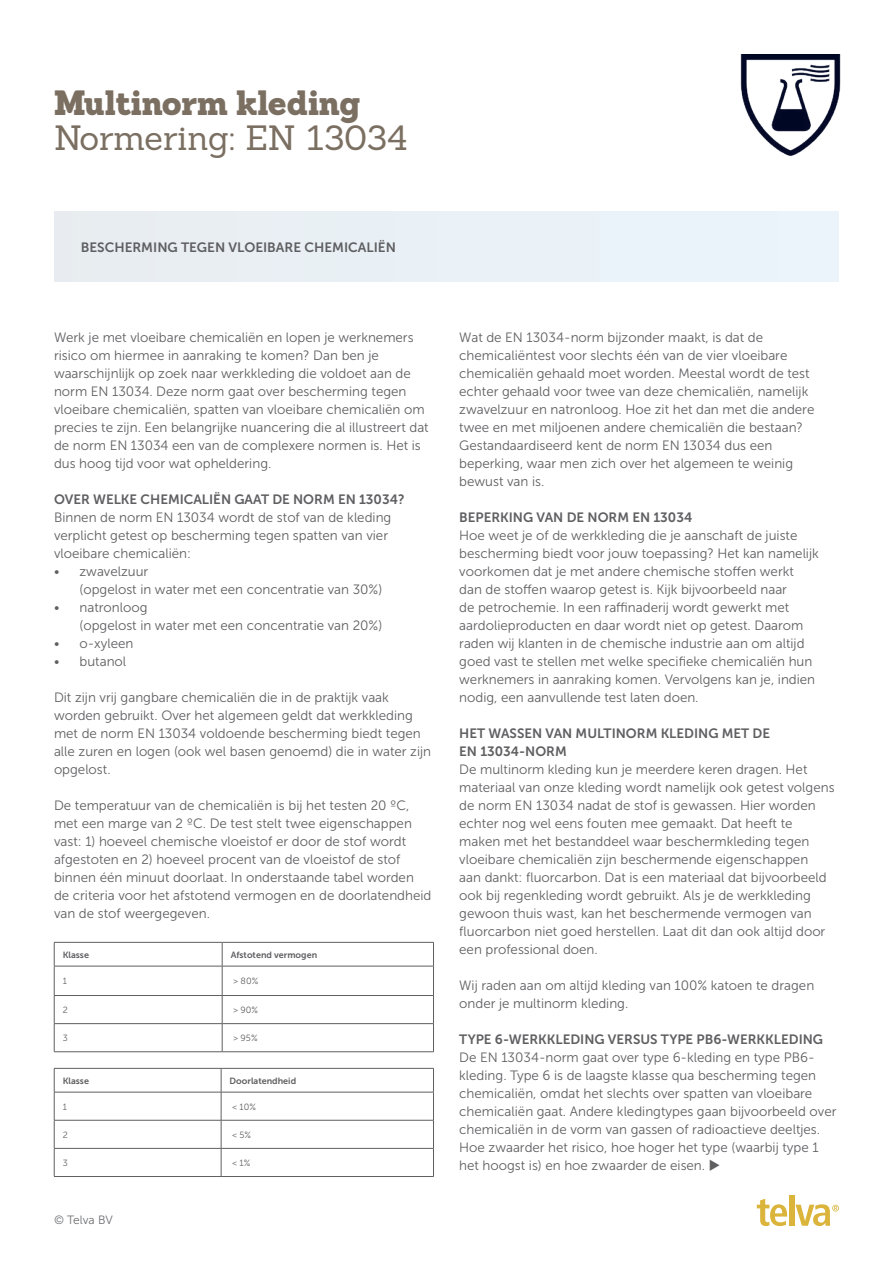
<style>
.page{position:relative;width:893px;height:1263px;background:#fff}
.page>*{position:absolute;margin:0;border:0;box-sizing:border-box;transform-origin:0 0}
.t1{font:34.2px "Sanchez";color:#7b6f62}
.t2{font:900 34.2px "Sanchez";letter-spacing:-.01em;color:#7b6f62}
.t3{font:13.5px/18px "Museo Sans 300";color:#5f5f62}
.t4{font:13.5px/18px "Museo Sans 700";color:#5f5f62}
.t5{font:12px "Museo Sans 300";color:#6c6d70}
.t6{font:9px "Museo Sans 700";color:#5f5f62}
.t7{font:9px "Museo Sans 300";color:#5f5f62}
</style>
<div class="page">
<svg style="left:757px;top:1199px;width:30px;height:27px"></svg>
<div style="left:789px;top:1195px;width:5px;height:31px;background:#dbb43b"></div>
<svg style="left:795px;top:1204px;width:44px;height:22px"></svg>
<hr style="left:54px;top:942px;width:168px;height:1px;background:#5f5f62">
<hr style="left:222px;top:942px;width:212px;height:1px;background:#5f5f62">
<hr style="left:54px;top:966px;width:168px;height:1px;background:#5f5f62">
<hr style="left:222px;top:966px;width:212px;height:1px;background:#5f5f62">
<hr style="left:54px;top:995px;width:168px;height:1px;background:#5f5f62">
<hr style="left:222px;top:995px;width:212px;height:1px;background:#5f5f62">
<hr style="left:54px;top:1023px;width:168px;height:1px;background:#5f5f62">
<svg style="left:54px;top:942px;width:1px;height:109px"></svg>
<hr style="left:222px;top:1023px;width:212px;height:1px;background:#5f5f62">
<svg style="left:222px;top:942px;width:1px;height:109px"></svg>
<svg style="left:433px;top:942px;width:1px;height:109px"></svg>
<hr style="left:54px;top:1051px;width:168px;height:1px;background:#5f5f62">
<hr style="left:222px;top:1051px;width:212px;height:1px;background:#5f5f62">
<hr style="left:54px;top:1068px;width:167px;height:1px;background:#5f5f62">
<hr style="left:221px;top:1068px;width:213px;height:1px;background:#5f5f62">
<hr style="left:54px;top:1092px;width:167px;height:1px;background:#5f5f62">
<hr style="left:221px;top:1092px;width:213px;height:1px;background:#5f5f62">
<hr style="left:54px;top:1120px;width:167px;height:1px;background:#5f5f62">
<hr style="left:221px;top:1120px;width:213px;height:1px;background:#5f5f62">
<hr style="left:54px;top:1148px;width:167px;height:1px;background:#5f5f62">
<svg style="left:54px;top:1068px;width:1px;height:108px"></svg>
<hr style="left:221px;top:1148px;width:213px;height:1px;background:#5f5f62">
<svg style="left:221px;top:1068px;width:1px;height:108px"></svg>
<svg style="left:433px;top:1068px;width:1px;height:108px"></svg>
<hr style="left:54px;top:1176px;width:167px;height:1px;background:#5f5f62">
<hr style="left:221px;top:1176px;width:213px;height:1px;background:#5f5f62">
<div style="left:54px;top:212px;width:785px;height:70px;background:#eaf1f7"></div>
<img style="left:740px;top:54px;width:101px;height:103px">
<h1 class="t2" style="left:54px;top:78px;width:308px">Multinorm kleding</h1>
<h1 class="t1" style="left:54px;top:116px;width:355px">Normering: EN 13034</h1>
<p class="t4" style="left:81px;top:238px;width:317px">BESCHERMING TEGEN VLOEIBARE CHEMICALIËN</p>
<p class="t3" style="left:54px;top:328px;width:376px">Werk je met vloeibare chemicaliën en lopen je werknemers risico om hiermee in aanraking te komen? Dan ben je waarschijnlijk op zoek naar werkkleding die voldoet aan de norm EN 13034. Deze norm gaat over bescherming tegen vloeibare chemicaliën, spatten van vloeibare chemicaliën om precies te zijn. Een belangrijke nuancering die al illustreert dat de norm EN 13034 een van de complexere normen is. Het is dus hoog tijd voor wat opheldering.</p>
<p class="t4" style="left:54px;top:490px;width:352px">OVER WELKE CHEMICALIËN GAAT DE NORM EN 13034?</p>
<p class="t3" style="left:54px;top:508px;width:339px">Binnen de norm EN 13034 wordt de stof van de kleding verplicht getest op bescherming tegen spatten van vier vloeibare chemicaliën:</p>
<p class="t3" style="left:80px;top:562px;width:304px;text-indent:-26px">• zwavelzuur<br>(opgelost in water met een concentratie van 30%)</p>
<p class="t3" style="left:80px;top:598px;width:304px;text-indent:-26px">• natronloog<br>(opgelost in water met een concentratie van 20%)</p>
<p class="t3" style="left:54px;top:634px;width:81px">• o-xyleen</p>
<p class="t3" style="left:54px;top:652px;width:74px">• butanol</p>
<p class="t3" style="left:54px;top:688px;width:379px">Dit zijn vrij gangbare chemicaliën die in de praktijk vaak worden gebruikt. Over het algemeen geldt dat werkkleding met de norm EN 13034 voldoende bescherming biedt tegen alle zuren en logen (ook wel basen genoemd) die in water zijn opgelost.</p>
<p class="t3" style="left:54px;top:796px;width:379px">De temperatuur van de chemicaliën is bij het testen 20 ºC, met een marge van 2 ºC. De test stelt twee eigenschappen vast: 1) hoeveel chemische vloeistof er door de stof wordt afgestoten en 2) hoeveel procent van de vloeistof de stof binnen één minuut doorlaat. In onderstaande tabel worden de criteria voor het afstotend vermogen en de doorlatendheid van de stof weergegeven.</p>
<p class="t6" style="left:63px;top:949px;width:28px">Klasse</p>
<p class="t6" style="left:231px;top:949px;width:88px">Afstotend vermogen</p>
<p class="t7" style="left:63px;top:976px;width:6px">1</p>
<p class="t7" style="left:233px;top:976px;width:27px">&gt; 80%</p>
<p class="t7" style="left:63px;top:1005px;width:7px">2</p>
<p class="t7" style="left:233px;top:1005px;width:27px">&gt; 90%</p>
<p class="t7" style="left:63px;top:1033px;width:7px">3</p>
<p class="t7" style="left:233px;top:1033px;width:26px">&gt; 95%</p>
<p class="t6" style="left:63px;top:1075px;width:28px">Klasse</p>
<p class="t6" style="left:230px;top:1075px;width:68px">Doorlatendheid</p>
<p class="t7" style="left:63px;top:1101px;width:6px">1</p>
<p class="t7" style="left:232px;top:1101px;width:25px">&lt; 10%</p>
<p class="t7" style="left:63px;top:1130px;width:7px">2</p>
<p class="t7" style="left:232px;top:1130px;width:21px">&lt; 5%</p>
<p class="t7" style="left:63px;top:1158px;width:7px">3</p>
<p class="t7" style="left:232px;top:1158px;width:20px">&lt; 1%</p>
<p class="t5" style="left:54px;top:1213px;width:60px">© Telva BV</p>
<p class="t3" style="left:459px;top:328px;width:357px">Wat de EN 13034-norm bijzonder maakt, is dat de chemicaliëntest voor slechts één van de vier vloeibare chemicaliën gehaald moet worden. Meestal wordt de test echter gehaald voor twee van deze chemicaliën, namelijk zwavelzuur en natronloog. Hoe zit het dan met die andere twee en met miljoenen andere chemicaliën die bestaan?<br>Gestandaardiseerd kent de norm EN 13034 dus een beperking, waar men zich over het algemeen te weinig bewust van is.</p>
<p class="t4" style="left:459px;top:508px;width:235px">BEPERKING VAN DE NORM EN 13034</p>
<p class="t3" style="left:459px;top:526px;width:361px">Hoe weet je of de werkkleding die je aanschaft de juiste bescherming biedt voor jouw toepassing? Het kan namelijk voorkomen dat je met andere chemische stoffen werkt dan de stoffen waarop getest is. Kijk bijvoorbeeld naar<br>de petrochemie. In een raffinaderij wordt gewerkt met aardolieproducten en daar wordt niet op getest. Daarom raden wij klanten in de chemische industrie aan om altijd goed vast te stellen met welke specifieke chemicaliën hun werknemers in aanraking komen. Vervolgens kan je, indien nodig, een aanvullende test laten doen.</p>
<p class="t4" style="left:459px;top:724px;width:312px">HET WASSEN VAN MULTINORM KLEDING MET DE<br>EN 13034-NORM</p>
<p class="t3" style="left:459px;top:760px;width:377px">De multinorm kleding kun je meerdere keren dragen. Het materiaal van onze kleding wordt namelijk ook getest volgens de norm EN 13034 nadat de stof is gewassen. Hier worden echter nog wel eens fouten mee gemaakt. Dat heeft te maken met het bestanddeel waar beschermkleding tegen vloeibare chemicaliën zijn beschermende eigenschappen<br>aan dankt: fluorcarbon. Dat is een materiaal dat bijvoorbeeld ook bij regenkleding wordt gebruikt. Als je de werkkleding gewoon thuis wast, kan het beschermende vermogen van fluorcarbon niet goed herstellen. Laat dit dan ook altijd door een professional doen.</p>
<p class="t3" style="left:459px;top:976px;width:356px">Wij raden aan om altijd kleding van 100% katoen te dragen onder je multinorm kleding.</p>
<p class="t4" style="left:459px;top:1030px;width:365px">TYPE 6-WERKKLEDING VERSUS TYPE PB6-WERKKLEDING</p>
<p class="t3" style="left:459px;top:1048px;width:379px">De EN 13034-norm gaat over type 6-kleding en type PB6- kleding. Type 6 is de laagste klasse qua bescherming tegen chemicaliën, omdat het slechts over spatten van vloeibare chemicaliën gaat. Andere kledingtypes gaan bijvoorbeeld over chemicaliën in de vorm van gassen of radioactieve deeltjes.<br>Hoe zwaarder het risico, hoe hoger het type (waarbij type 1 het hoogst is) en hoe zwaarder de eisen. ◆</p>
</div>
